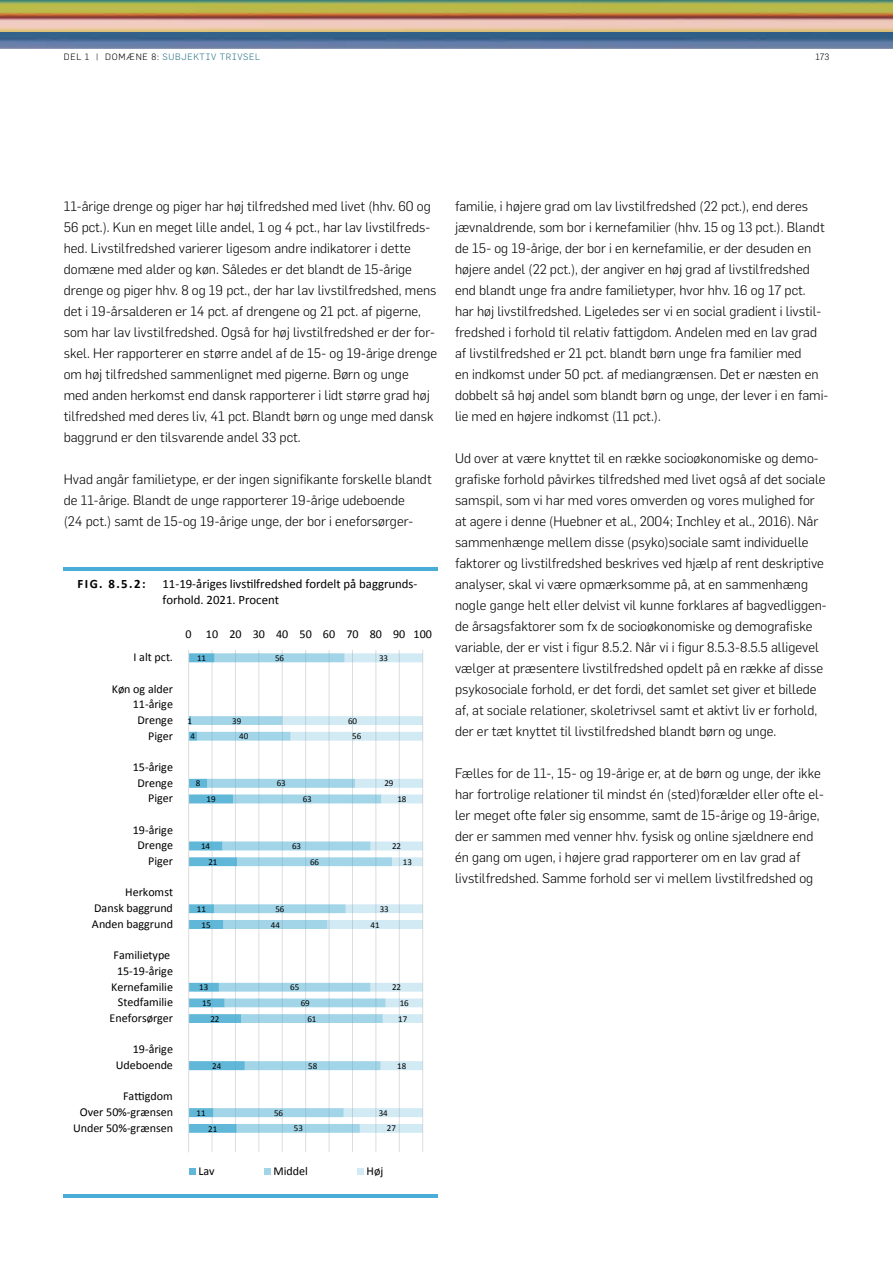
<style>
.page{position:relative;width:893px;height:1263px;background:#fff}
.page>*{position:absolute;margin:0;border:0;box-sizing:border-box;transform-origin:0 0}
.Brød_med_luft{font:300 13.5px/21px "Flama";color:#000}
.t1{font:12.75px/15.6px "Calibri";letter-spacing:-.005em;color:#000}
.t2{font:700 12.75px "Calibri";color:#000}
.t3{font:12px/15.8px "Calibri";letter-spacing:-.005em;color:#000;text-align:right}
.t4{font:9px/15.8px "Calibri";letter-spacing:-.005em;color:#000}
.t5{font:300 9px "Flama";letter-spacing:.08em;color:#287387}
.t6{font:300 9px "Flama";color:#000}
.s1{color:#000}
</style>
<div class="page">
<img style="left:0;top:0;width:893px;height:48px">
<hr style="left:212px;top:650px;width:1px;height:502px;background:#dcddde">
<hr style="left:235px;top:650px;width:1px;height:502px;background:#dcddde">
<hr style="left:259px;top:650px;width:1px;height:502px;background:#dcddde">
<hr style="left:282px;top:650px;width:1px;height:502px;background:#dcddde">
<hr style="left:305px;top:650px;width:1px;height:502px;background:#dcddde">
<hr style="left:329px;top:650px;width:1px;height:502px;background:#dcddde">
<hr style="left:352px;top:650px;width:1px;height:502px;background:#dcddde">
<hr style="left:376px;top:650px;width:1px;height:502px;background:#dcddde">
<hr style="left:399px;top:650px;width:1px;height:502px;background:#dcddde">
<hr style="left:422px;top:650px;width:1px;height:502px;background:#dcddde">
<svg style="left:189px;top:653px;width:2px;height:480px"></svg>
<svg style="left:191px;top:653px;width:91px;height:480px"></svg>
<svg style="left:282px;top:653px;width:141px;height:480px"></svg>
<hr style="left:188px;top:650px;width:1px;height:502px;background:#dcddde">
<div style="left:189px;top:1168px;width:7px;height:7px;background:#60b7d7"></div>
<div style="left:264px;top:1168px;width:7px;height:7px;background:#a3d5e8"></div>
<div style="left:357px;top:1168px;width:7px;height:7px;background:#d2eaf3"></div>
<hr style="left:64px;top:1195px;width:374px;height:3px;background:#4aadd8">
<hr style="left:64px;top:568px;width:374px;height:3px;background:#4aadd8">
<p class="t5" style="left:64px;top:52px;width:198px"><span class="s1">DEL 1 | DOMÆNE 8:</span> SUBJEKTIV TRIVSEL</p>
<p class="t6" style="left:815px;top:52px;width:15px">173</p>
<p class="Brød_med_luft" style="left:64px;top:195px;width:375px">11-årige drenge og piger har høj tilfredshed med livet (hhv. 60 og 56 pct.). Kun en meget lille andel, 1 og 4 pct., har lav livstilfreds&shy;hed. Livstilfredshed varierer ligesom andre indikatorer i dette domæne med alder og køn. Således er det blandt de 15-årige drenge og piger hhv. 8 og 19 pct., der har lav livstilfredshed, mens det i 19-årsalderen er 14 pct. af drengene og 21 pct. af pigerne, som har lav livstilfredshed. Også for høj livstilfredshed er der for&shy;skel. Her rapporterer en større andel af de 15- og 19-årige drenge om høj tilfredshed sammenlignet med pigerne. Børn og unge med anden herkomst end dansk rapporterer i lidt større grad høj tilfredshed med deres liv, 41 pct. Blandt børn og unge med dansk baggrund er den tilsvarende andel 33 pct.</p>
<p class="Brød_med_luft" style="left:64px;top:468px;width:369px">Hvad angår familietype, er der ingen signifikante forskelle blandt de 11-årige. Blandt de unge rapporterer 19-årige udeboende<br>(24 pct.) samt de 15-og 19-årige unge, der bor i eneforsørger-</p>
<p class="t2" style="left:77px;top:576px;width:70px">FIG. 8.5.2:</p>
<p class="t1" style="left:162px;top:576px;width:257px">11-19-åriges livstilfredshed fordelt på baggrunds&shy;forhold. 2021. Procent</p>
<p class="t3" style="left:134px;top:649px;width:41px">I alt pct.</p>
<p class="t3" style="left:112px;top:681px;width:63px">Køn og alder<br>11-årige<br>Drenge<br>Piger</p>
<p class="t3" style="left:133px;top:759px;width:42px">15-årige<br>Drenge<br>Piger</p>
<p class="t3" style="left:133px;top:822px;width:42px">19-årige<br>Drenge<br>Piger</p>
<p class="t3" style="left:92px;top:884px;width:83px;text-align:justify;text-indent:33px">Herkomst Dansk baggrund Anden baggrund</p>
<p class="t3" style="left:110px;top:947px;width:65px">Familietype<br>15-19-årige<br>Kernefamilie<br>Stedfamilie<br>Eneforsørger</p>
<p class="t3" style="left:116px;top:1041px;width:59px">19-årige<br>Udeboende</p>
<p class="t3" style="left:73px;top:1088px;width:102px">Fattigdom<br>Over 50%-grænsen<br>Under 50%-grænsen</p>
<p class="t3" style="left:186px;top:626px;width:248px">0 10 20 30 40 50 60 70 80 90 100</p>
<p class="t4" style="left:197px;top:650px;width:11px">11</p>
<p class="t4" style="left:275px;top:650px;width:11px">56</p>
<p class="t4" style="left:379px;top:650px;width:11px">33</p>
<p class="t4" style="left:188px;top:713px;width:9px;text-align:center">1<br>4</p>
<p class="t4" style="left:239px;top:713px;width:11px;text-indent:-7px">39<br>40</p>
<p class="t4" style="left:348px;top:713px;width:15px;text-align:center">60<br>56</p>
<p class="t4" style="left:196px;top:775px;width:6px">8</p>
<p class="t4" style="left:277px;top:775px;width:11px">63</p>
<p class="t4" style="left:384px;top:775px;width:11px">29</p>
<p class="t4" style="left:207px;top:791px;width:11px">19</p>
<p class="t4" style="left:303px;top:791px;width:11px">63</p>
<p class="t4" style="left:397px;top:791px;width:11px">18</p>
<p class="t4" style="left:208px;top:838px;width:11px;text-indent:-7px">14<br>21</p>
<p class="t4" style="left:292px;top:838px;width:11px">63</p>
<p class="t4" style="left:310px;top:854px;width:11px">66</p>
<p class="t4" style="left:392px;top:838px;width:11px">22</p>
<p class="t4" style="left:403px;top:854px;width:11px">13</p>
<p class="t4" style="left:197px;top:901px;width:15px;text-align:center">11<br>15</p>
<p class="t4" style="left:271px;top:901px;width:15px;text-align:center">56<br>44</p>
<p class="t4" style="left:380px;top:901px;width:11px">33</p>
<p class="t4" style="left:371px;top:917px;width:11px">41</p>
<p class="t4" style="left:199px;top:979px;width:11px">13</p>
<p class="t4" style="left:202px;top:995px;width:11px">15</p>
<p class="t4" style="left:210px;top:1011px;width:11px">22</p>
<p class="t4" style="left:290px;top:979px;width:11px">65</p>
<p class="t4" style="left:307px;top:995px;width:11px;text-indent:-7px">69<br>61</p>
<p class="t4" style="left:398px;top:979px;width:12px;text-indent:-6px">22<br>16<br>17</p>
<p class="t4" style="left:212px;top:1058px;width:11px">24</p>
<p class="t4" style="left:308px;top:1058px;width:11px">58</p>
<p class="t4" style="left:397px;top:1058px;width:11px">18</p>
<p class="t4" style="left:197px;top:1105px;width:11px">11</p>
<p class="t4" style="left:208px;top:1121px;width:11px">21</p>
<p class="t4" style="left:274px;top:1105px;width:11px">56</p>
<p class="t4" style="left:294px;top:1121px;width:11px">53</p>
<p class="t4" style="left:387px;top:1105px;width:11px;text-indent:-8px">34<br>27</p>
<p class="t3" style="left:198px;top:1163px;width:18px">Lav</p>
<p class="t3" style="left:273px;top:1163px;width:36px">Middel</p>
<p class="t3" style="left:367px;top:1163px;width:18px">Høj</p>
<p class="Brød_med_luft" style="left:455px;top:195px;width:375px">familie, i højere grad om lav livstilfredshed (22 pct.), end deres jævnaldrende, som bor i kernefamilier (hhv. 15 og 13 pct.). Blandt de 15- og 19-årige, der bor i en kernefamilie, er der desuden en højere andel (22 pct.), der angiver en høj grad af livstilfredshed end blandt unge fra andre familietyper, hvor hhv. 16 og 17 pct.<br>har høj livstilfredshed. Ligeledes ser vi en social gradient i livstil&shy;fredshed i forhold til relativ fattigdom. Andelen med en lav grad af livstilfredshed er 21 pct. blandt børn unge fra familier med<br>en indkomst under 50 pct. af mediangrænsen. Det er næsten en dobbelt så høj andel som blandt børn og unge, der lever i en fami&shy;lie med en højere indkomst (11 pct.).</p>
<p class="Brød_med_luft" style="left:455px;top:447px;width:373px">Ud over at være knyttet til en række socioøkonomiske og demo&shy;grafiske forhold påvirkes tilfredshed med livet også af det sociale samspil, som vi har med vores omverden og vores mulighed for at agere i denne (Huebner et al., 2004; Inchley et al., 2016). Når sammenhænge mellem disse (psyko)sociale samt individuelle faktorer og livstilfredshed beskrives ved hjælp af rent deskriptive analyser, skal vi være opmærksomme på, at en sammenhæng nogle gange helt eller delvist vil kunne forklares af bagvedliggen&shy;de årsagsfaktorer som fx de socioøkonomiske og demografiske variable, der er vist i figur 8.5.2. Når vi i figur 8.5.3-8.5.5 alligevel vælger at præsentere livstilfredshed opdelt på en række af disse psykosociale forhold, er det fordi, det samlet set giver et billede af, at sociale relationer, skoletrivsel samt et aktivt liv er forhold, der er tæt knyttet til livstilfredshed blandt børn og unge.</p>
<p class="Brød_med_luft" style="left:455px;top:762px;width:370px">Fælles for de 11-, 15- og 19-årige er, at de børn og unge, der ikke har fortrolige relationer til mindst én (sted)forælder eller ofte el&shy;ler meget ofte føler sig ensomme, samt de 15-årige og 19-årige, der er sammen med venner hhv. fysisk og online sjældnere end én gang om ugen, i højere grad rapporterer om en lav grad af livstilfredshed. Samme forhold ser vi mellem livstilfredshed og</p>
</div>
